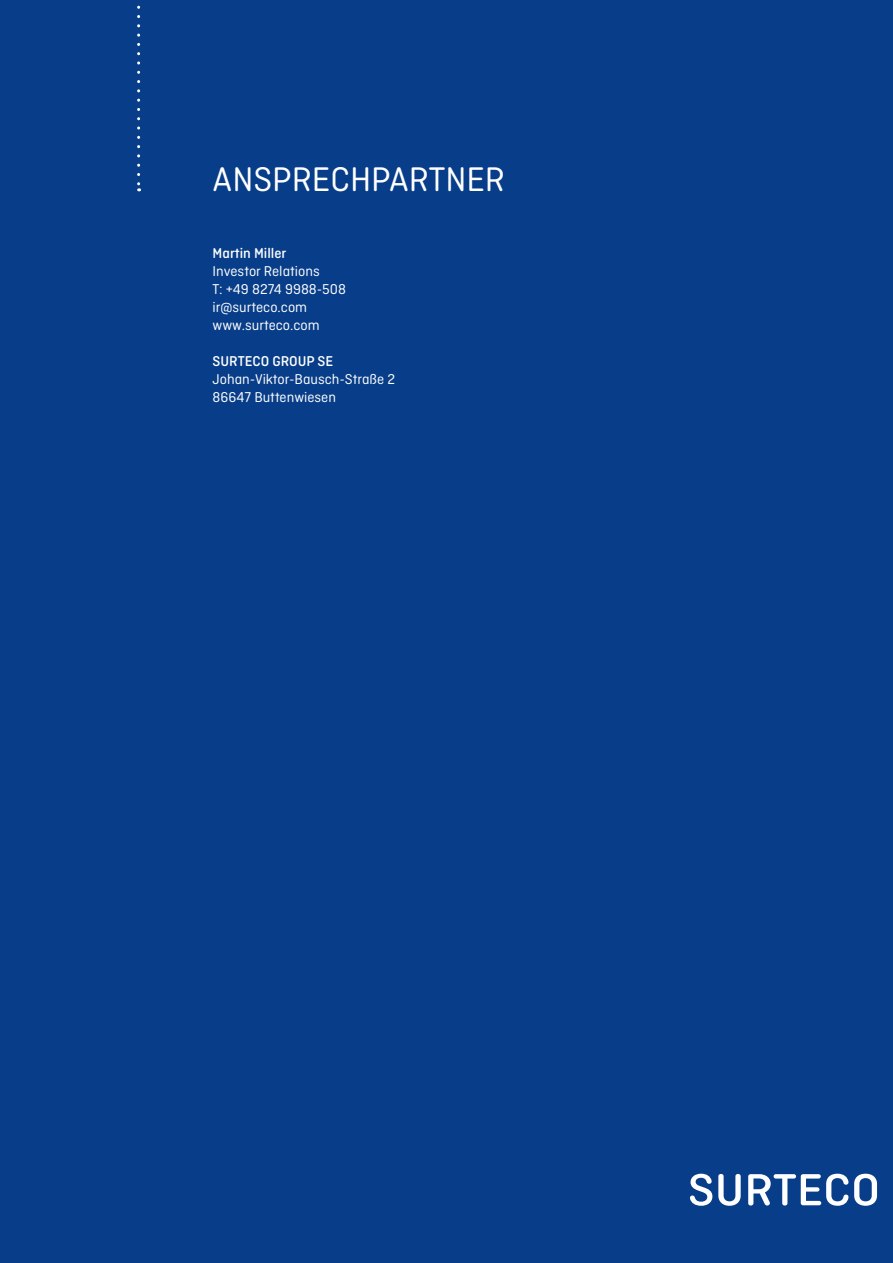
<style>
.page{position:relative;width:893px;height:1263px;background:#083e89}
.page>*{position:absolute;margin:0;border:0;box-sizing:border-box;transform-origin:0 0}
.t1{font:36px "Ciutadella Rounded";color:#fff}
.t2{font:15px/18px "Ciutadella Rounded";color:#fff}
.t3{font:500 15px "Ciutadella Rounded";color:#fff}
</style>
<div class="page">
<svg style="left:137px;top:0;width:3px;height:191px"></svg>
<svg style="left:690px;top:1174px;width:22px;height:32px"></svg>
<svg style="left:718px;top:1174px;width:23px;height:32px"></svg>
<svg style="left:748px;top:1174px;width:129px;height:32px"></svg>
<h1 class="t1" style="left:213px;top:160px;width:294px">ANSPRECHPARTNER</h1>
<p class="t3" style="left:213px;top:245px;width:75px">Martin Miller</p>
<p class="t2" style="left:213px;top:262px;width:135px">Investor Relations<br>T: +49 8274 9988-508 ir@surteco.com www.surteco.com</p>
<p class="t3" style="left:213px;top:353px;width:122px">SURTECO GROUP SE</p>
<p class="t2" style="left:213px;top:370px;width:184px">Johan-Viktor-Bausch-Straße 2<br>86647 Buttenwiesen</p>
</div>
